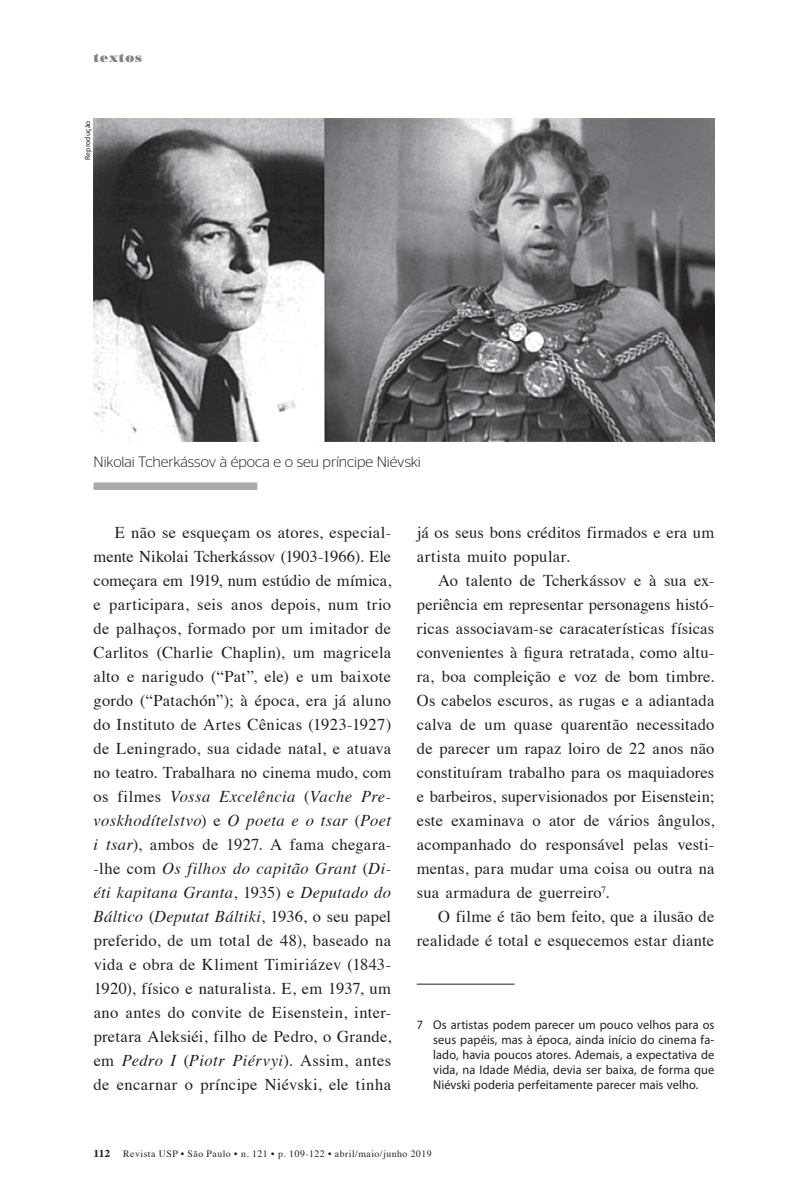
<style>
.page{position:relative;width:808px;height:1191px;background:#fff}
.page>*{position:absolute;margin:0;border:0;box-sizing:border-box;transform-origin:0 0}
.t1{font:16.5px/24px "Times";letter-spacing:.015em;color:#231f20;text-align:justify}
.t2{font:300 15px "Stag Sans";letter-spacing:-.005em;color:#231f20}
.t3{font:12.75px/15px "Myriad Pro";letter-spacing:.01em;color:#231f20;text-align:justify}
.t4{font:9.75px "Times";letter-spacing:.05em;color:#231f20}
.t5{font:7.5px "Myriad Pro";letter-spacing:.02em;color:#231f20}
.s1{font-style:italic}
.s2{font-weight:700;font-size:10.5px}
</style>
<div class="page">
<div style="left:94px;top:482px;width:163px;height:8px;background:#a8a9ad"></div>
<hr style="left:417px;top:983px;width:97px;height:1px;background:#231f20">
<img style="left:94px;top:118px;width:620px;height:324px">
<p class="t5" style="left:83px;top:160px;width:41px;rotate:-90deg">Reprodução</p>
<p class="t2" style="left:94px;top:454px;width:329px">Nikolai Tcherkássov à época e o seu príncipe Niévski</p>
<p class="t1" style="left:94px;top:519px;width:299px;text-indent:21px">E não se esqueçam os atores, especial&shy;mente Nikolai Tcherkássov (1903-1966). Ele começara em 1919, num estúdio de mímica, e participara, seis anos depois, num trio de palhaços, formado por um imitador de Carlitos (Charlie Chaplin), um magricela alto e narigudo (“Pat”, ele) e um baixote gordo (“Patachón”); à época, era já aluno do Instituto de Artes Cênicas (1923-1927) de Leningrado, sua cidade natal, e atuava no teatro. Trabalhara no cinema mudo, com os filmes <span class="s1">Vossa Excelência</span> (<span class="s1">Vache Pre&shy;voskhodítelstvo</span>) e <span class="s1">O poeta e o tsar</span> (<span class="s1">Poet i tsar</span>), ambos de 1927. A fama chegara--lhe com <span class="s1">Os filhos do capitão Grant</span> (<span class="s1">Di&shy;éti kapitana Granta</span>, 1935) e <span class="s1">Deputado do Báltico</span> (<span class="s1">Deputat Báltiki</span>, 1936, o seu papel preferido, de um total de 48), baseado na vida e obra de Kliment Timiriázev (1843- 1920), físico e naturalista. E, em 1937, um ano antes do convite de Eisenstein, inter&shy;pretara Aleksiéi, filho de Pedro, o Grande, em <span class="s1">Pedro I</span> (<span class="s1">Piotr Piérvyi</span>). Assim, antes de encarnar o príncipe Niévski, ele tinha</p>
<p class="t1" style="left:417px;top:519px;width:299px">já os seus bons créditos firmados e era um artista muito popular.</p>
<p class="t1" style="left:417px;top:567px;width:299px;text-indent:21px">Ao talento de Tcherkássov e à sua ex&shy;periência em representar personagens histó&shy;ricas associavam-se caracaterísticas físicas convenientes à figura retratada, como altu&shy;ra, boa compleição e voz de bom timbre.<br>Os cabelos escuros, as rugas e a adiantada calva de um quase quarentão necessitado de parecer um rapaz loiro de 22 anos não constituíram trabalho para os maquiadores e barbeiros, supervisionados por Eisenstein; este examinava o ator de vários ângulos, acompanhado do responsável pelas vesti&shy;mentas, para mudar uma coisa ou outra na sua armadura de guerreiro<sup>7</sup>.</p>
<p class="t1" style="left:417px;top:903px;width:299px;text-align:right">O filme é tão bem feito, que a ilusão de realidade é total e esquecemos estar diante</p>
<p class="t3" style="left:433px;top:1017px;width:283px;text-indent:-16px">7 Os artistas podem parecer um pouco velhos para os seus papéis, mas à época, ainda início do cinema fa&shy;lado, havia poucos atores. Ademais, a expectativa de vida, na Idade Média, devia ser baixa, de forma que Niévski poderia perfeitamente parecer mais velho.</p>
<p class="t4" style="left:94px;top:1144px;width:340px"><span class="s2">112</span> Revista USP • São Paulo • n. 121 • p. 109-122 • abril/maio/junho 2019</p>
</div>
